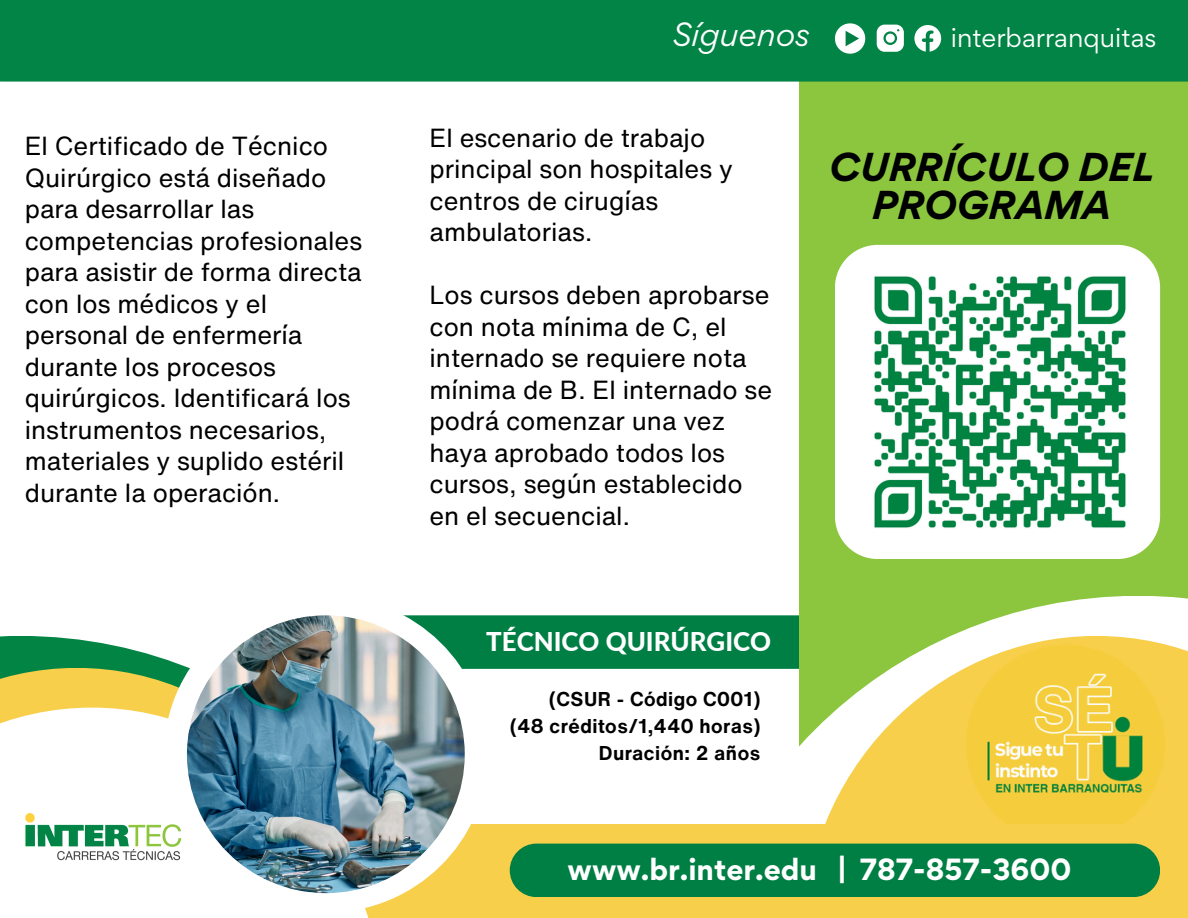
<style>
.page{position:relative;width:1188px;height:918px;background:#fff}
.page>*{position:absolute;margin:0;border:0;box-sizing:border-box;transform-origin:0 0}
.t1{font:italic 700 36px/37.2px "Gordita";color:#000;text-align:center}
.t2{font:italic 30px "Gordita";color:#fff}
.t3{font:700 27.3px "Gordita";color:#fff}
.t4{font:800 25.8px "Lato";color:#fff}
.t5{font:25.5px/31.5px "Helvetica Now Text";color:#000}
.t6{font:24.3px "Gordita";color:#fff}
.t7{font:700 19.5px "Helvetica Now Text";letter-spacing:.025em;color:#000}
</style>
<div class="page">
<div style="left:277px;top:615px;width:651px;height:54px;background:#007f45;border-radius:27px"></div>
<div style="left:0;top:523px;width:422px;height:395px;background:#fff"></div>
<svg style="left:0;top:636px;width:478px;height:33px;fill:#028445"></svg>
<div style="left:0;top:668px;width:371px;height:250px;background:#f7cf4b"></div>
<div style="left:799px;top:52px;width:389px;height:798px;background:#8cc63f"></div>
<div style="left:0;top:0;width:1188px;height:82px;background:#018445"></div>
<svg style="left:681px;top:596px;width:507px;height:228px"></svg>
<svg style="left:802px;top:636px;width:386px;height:188px"></svg>
<img style="left:941px;top:620px;width:244px;height:204px">
<div style="left:299px;top:824px;width:889px;height:94px;background:#f7cf4b"></div>
<div style="left:510px;top:844px;width:650px;height:53px;background:#007f45;border-radius:27px"></div>
<div style="left:0;top:708px;width:386px;height:210px;background:#fff"></div>
<div style="left:164px;top:596px;width:323px;height:317px;background:#fff;border-radius:50%"></div>
<img style="left:25px;top:813px;width:157px;height:48px">
<img style="left:187px;top:615px;width:278px;height:278px;border-radius:50%">
<div style="left:835px;top:245px;width:325px;height:314px;background:#fff"></div>
<svg style="left:914px;top:25px;width:27px;height:27px"></svg>
<svg style="left:877px;top:25px;width:27px;height:27px"></svg>
<svg style="left:835px;top:23px;width:30px;height:31px"></svg>
<img style="left:862px;top:264px;width:276px;height:276px">
<h5 class="t5" style="left:25px;top:130px;width:339px">El Certificado de Técnico<br>Quirúrgico está diseñado para desarrollar las competencias profesionales para asistir de forma directa con los médicos y el personal de enfermería durante los procesos quirúrgicos. Identificará los instrumentos necesarios, materiales y suplido estéril durante la operación.</h5>
<p class="t2" style="left:672px;top:14px;width:139px">Síguenos</p>
<h1 class="t6" style="left:951px;top:21px;width:207px">interbarranquitas</h1>
<p class="t5" style="left:429px;top:121px;width:305px">El escenario de trabajo principal son hospitales y centros de cirugías ambulatorias.</p>
<h5 class="t5" style="left:429px;top:279px;width:344px">Los cursos deben aprobarse con nota mínima de C, el internado se requiere nota mínima de B. El internado se podrá comenzar una vez haya aprobado todos los cursos, según establecido en el secuencial.</h5>
<p class="t4" style="left:486px;top:626px;width:286px">TÉCNICO QUIRÚRGICO</p>
<p class="t7" style="left:549px;top:684px;width:212px">(CSUR - Código C001)</p>
<h4 class="t7" style="left:510px;top:711px;width:252px">(48 créditos/1,440 horas)</h4>
<p class="t7" style="left:599px;top:738px;width:163px">Duración: 2 años</p>
<h5 class="t1" style="left:829px;top:149px;width:327px">CURRÍCULO DEL<br>PROGRAMA</h5>
<h5 class="t3" style="left:568px;top:851px;width:505px">www.br.inter.edu | 787-857-3600</h5>
</div>
